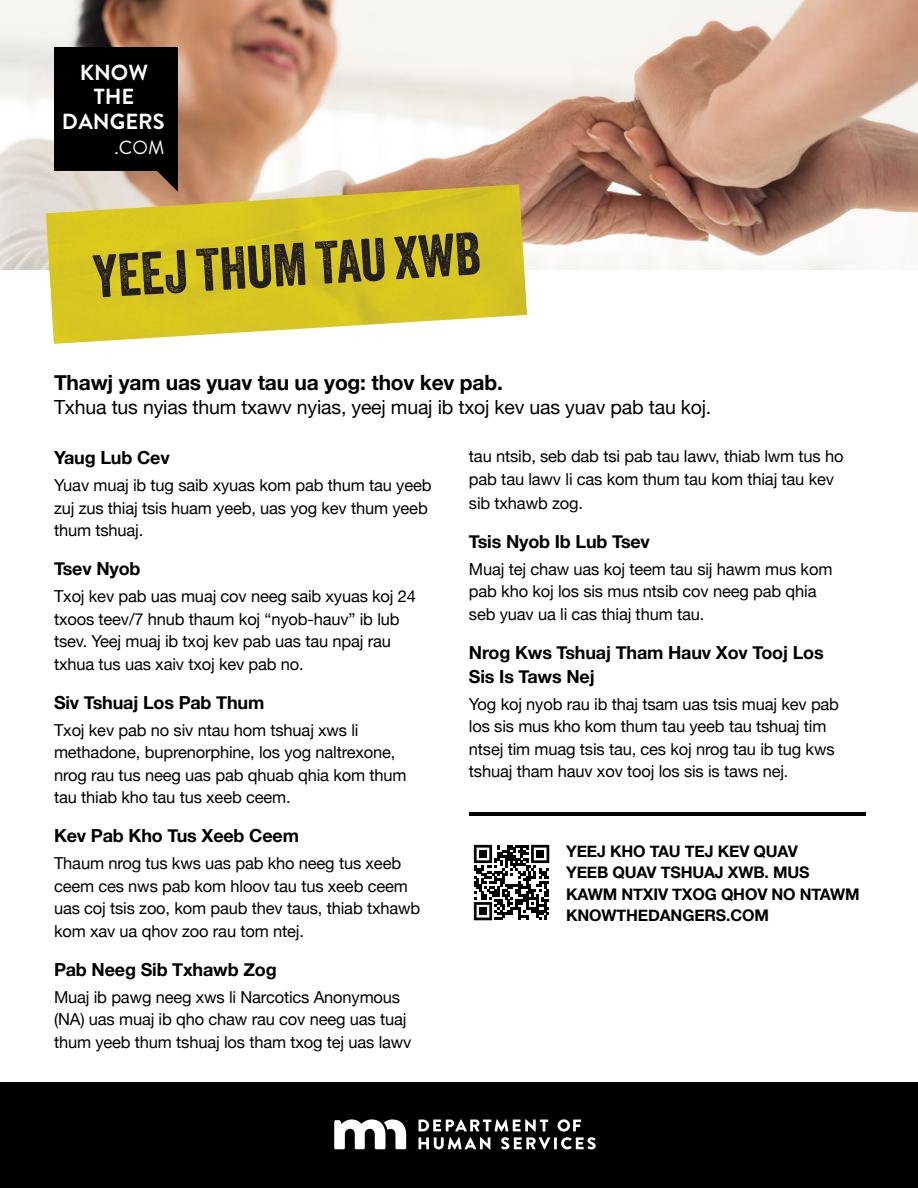
<style>
.page{position:relative;width:918px;height:1188px;background:#fff}
.page>*{position:absolute;margin:0;border:0;box-sizing:border-box;transform-origin:0 0}
.t1{font:58.5px "Veneer";color:#231f20}
.t2{font:700 21.9px/24.8px "Brandon Grotesque";color:#fff;text-align:center}
.t3{font:700 21px "Helvetica Neue";letter-spacing:-.01em;color:#000}
.t4{font:19.5px "Helvetica Neue";letter-spacing:-.01em;color:#000}
.t5{font:18.9px "Brandon Grotesque";color:#fff}
.t6{font:700 18px/24px "Helvetica Neue";letter-spacing:-.01em;color:#000}
.t7{font:16.5px/22.5px "Helvetica Neue";letter-spacing:-.01em;color:#000}
.t8{font:700 16.05px/21.3px "Helvetica Neue";letter-spacing:-.01em;color:#000}
</style>
<div class="page">
<img style="left:0;top:0;width:918px;height:270px">
<svg style="left:474px;top:845px;width:75px;height:75px"></svg>
<div style="left:479px;top:850px;width:8px;height:8px;background:#000"></div>
<div style="left:536px;top:850px;width:8px;height:8px;background:#000"></div>
<div style="left:479px;top:907px;width:8px;height:8px;background:#000"></div>
<img style="left:46px;top:184px;width:481px;height:160px">
<hr style="left:469px;top:812px;width:396px;height:3px;background:#000">
<div style="left:0;top:1083px;width:918px;height:105px;background:#000"></div>
<svg style="left:334px;top:1119px;width:72px;height:30px"></svg>
<svg style="left:419px;top:1119px;width:177px;height:30px"></svg>
<svg style="left:54px;top:47px;width:124px;height:145px;background:#1c1917"></svg>
<h2 class="t2" style="left:62px;top:60px;width:104px">KNOW<br>THE<br>DANGERS</h2>
<p class="t5" style="left:115px;top:136px;width:51px">.COM</p>
<h1 class="t1" style="left:91px;top:245px;width:390px;rotate:-4deg">YEEJ THUM TAU XWB</h1>
<p class="t3" style="left:54px;top:375px;width:450px">Thawj yam uas yuav tau ua yog: thov kev pab.</p>
<p class="t4" style="left:54px;top:400px;width:659px">Txhua tus nyias thum txawv nyias, yeej muaj ib txoj kev uas yuav pab tau koj.</p>
<p class="t6" style="left:54px;top:447px;width:117px">Yaug Lub Cev</p>
<p class="t7" style="left:54px;top:476px;width:379px">Yuav muaj ib tug saib xyuas kom pab thum tau yeeb zuj zus thiaj tsis huam yeeb, uas yog kev thum yeeb thum tshuaj.</p>
<p class="t6" style="left:54px;top:558px;width:88px">Tsev Nyob</p>
<p class="t7" style="left:54px;top:587px;width:364px">Txoj kev pab uas muaj cov neeg saib xyuas koj 24 txoos teev/7 hnub thaum koj “nyob-hauv” ib lub tsev. Yeej muaj ib txoj kev pab uas tau npaj rau txhua tus uas xaiv txoj kev pab no.</p>
<p class="t6" style="left:54px;top:692px;width:212px">Siv Tshuaj Los Pab Thum</p>
<p class="t7" style="left:54px;top:720px;width:354px">Txoj kev pab no siv ntau hom tshuaj xws li methadone, buprenorphine, los yog naltrexone, nrog rau tus neeg uas pab qhuab qhia kom thum tau thiab kho tau tus xeeb ceem.</p>
<p class="t6" style="left:54px;top:825px;width:247px">Kev Pab Kho Tus Xeeb Ceem</p>
<p class="t7" style="left:54px;top:854px;width:368px">Thaum nrog tus kws uas pab kho neeg tus xeeb ceem ces nws pab kom hloov tau tus xeeb ceem uas coj tsis zoo, kom paub thev taus, thiab txhawb kom xav ua qhov zoo rau tom ntej.</p>
<p class="t6" style="left:54px;top:959px;width:224px">Pab Neeg Sib Txhawb Zog</p>
<p class="t7" style="left:54px;top:987px;width:359px">Muaj ib pawg neeg xws li Narcotics Anonymous (NA) uas muaj ib qho chaw rau cov neeg uas tuaj thum yeeb thum tshuaj los tham txog tej uas lawv</p>
<p class="t7" style="left:469px;top:447px;width:376px">tau ntsib, seb dab tsi pab tau lawv, thiab lwm tus ho pab tau lawv li cas kom thum tau kom thiaj tau kev</p>
<p class="t7" style="left:469px;top:493px;width:116px">sib txhawb zog.</p>
<p class="t6" style="left:469px;top:531px;width:183px">Tsis Nyob Ib Lub Tsev</p>
<p class="t7" style="left:469px;top:559px;width:365px">Muaj tej chaw uas koj teem tau sij hawm mus kom pab kho koj los sis mus ntsib cov neeg pab qhia seb yuav ua li cas thiaj thum tau.</p>
<p class="t6" style="left:469px;top:642px;width:356px">Nrog Kws Tshuaj Tham Hauv Xov Tooj Los<br>Sis Is Taws Nej</p>
<p class="t7" style="left:469px;top:694px;width:372px">Yog koj nyob rau ib thaj tsam uas tsis muaj kev pab los sis mus kho kom thum tau yeeb tau tshuaj tim ntsej tim muag tsis tau, ces koj nrog tau ib tug kws tshuaj tham hauv xov tooj los sis is taws nej.</p>
<p class="t8" style="left:566px;top:842px;width:295px">YEEJ KHO TAU TEJ KEV QUAV<br>YEEB QUAV TSHUAJ XWB. MUS<br>KAWM NTXIV TXOG QHOV NO NTAWM<br>KNOWTHEDANGERS.COM</p>
</div>
